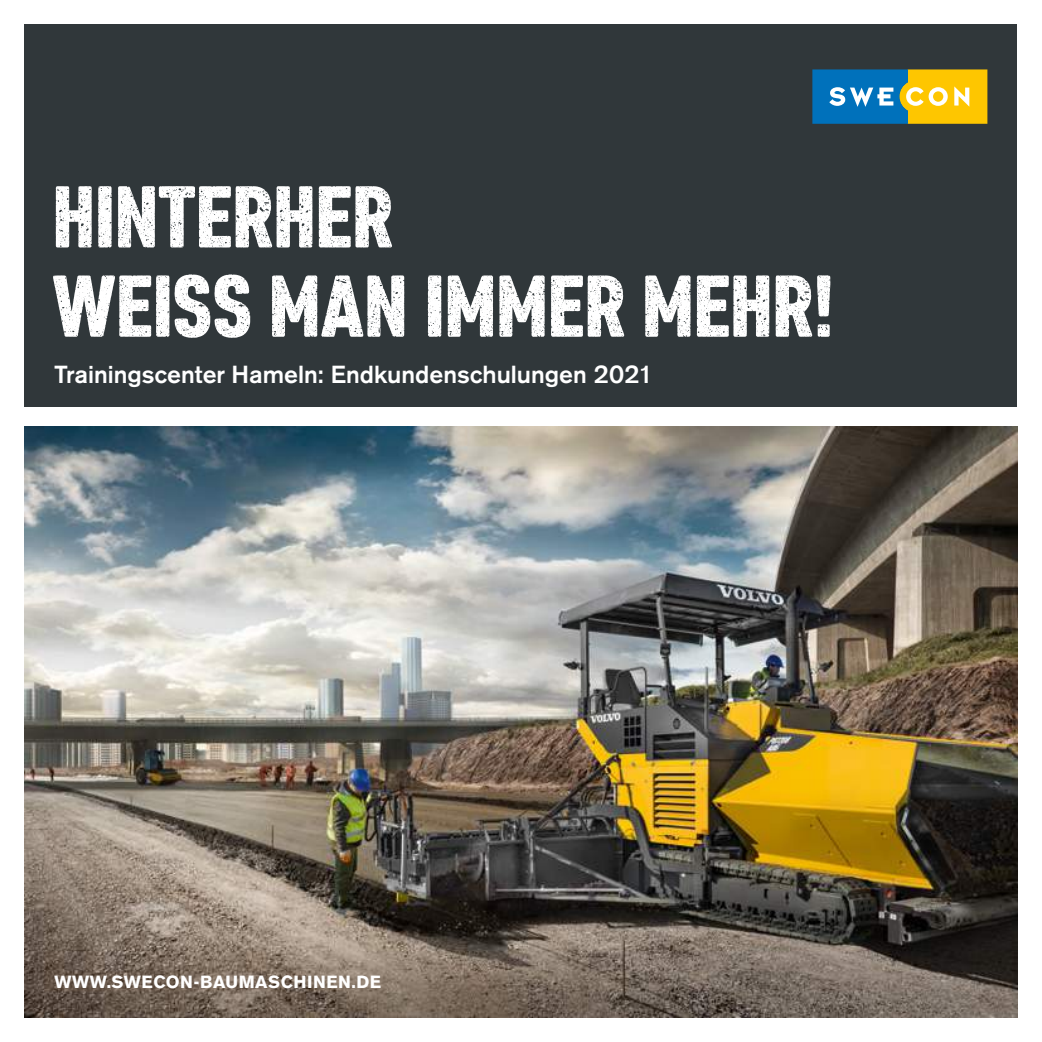
<style>
.page{position:relative;width:1042px;height:1042px;background:#fff}
.page>*{position:absolute;margin:0;border:0;box-sizing:border-box;transform-origin:0 0}
.t1{font:87.5px/89.2px "Core Paint B3";letter-spacing:-.01em;color:#fff}
.t2{font:500 24.5px "Volvo Sans Pro";color:#fff}
.t3{font:700 17.5px "Volvo Sans Pro";letter-spacing:.03em;color:#fff}
</style>
<div class="page">
<img style="left:25px;top:427px;width:992px;height:590px">
<div style="left:25px;top:25px;width:992px;height:382px;background:#30373a"></div>
<svg style="left:812px;top:69px;width:175px;height:55px;background:#85a374"></svg>
<h1 class="t1" style="left:52px;top:172px;width:785px">HINTERHER<br>WEISS MAN IMMER MEHR!</h1>
<p class="t2" style="left:55px;top:360px;width:599px">Trainingscenter Hameln: Endkundenschulungen 2021</p>
<p class="t3" style="left:55px;top:971px;width:328px">WWW.SWECON-BAUMASCHINEN.DE</p>
</div>
